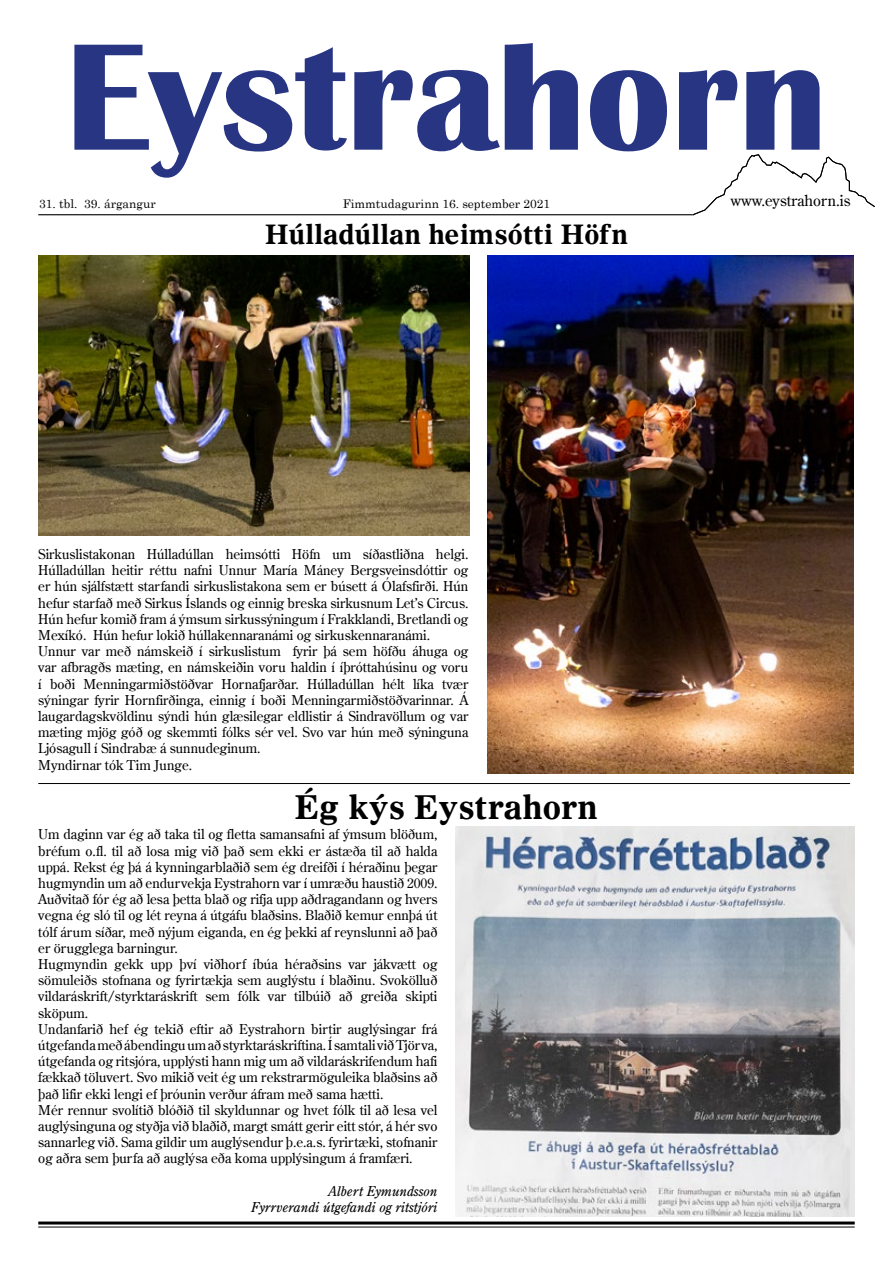
<style>
.page{position:relative;width:893px;height:1263px;background:#fff}
.page>*{position:absolute;margin:0;border:0;box-sizing:border-box;transform-origin:0 0}
.t1{font:700 157.5px "Britannic";color:#283583}
.t2{font:700 33px "Olympian";color:#000}
.t3{font:700 27px "Olympian";color:#000}
.t4{font:15px "Century Old Style";color:#000}
.t5{font:13.5px/16.2px "Century Old Style";color:#000}
.t6{font:italic 13.5px/16.2px "Century Old Style";color:#000;text-align:right}
.t7{font:12px "Century";color:#000}
</style>
<div class="page">
<hr style="left:38px;top:214px;width:692px;height:1px;background:#000">
<div style="left:688px;top:174px;width:162px;height:60px;border:3px solid #fff;border-radius:50%"></div>
<svg style="left:692px;top:154px;width:183px;height:62px"></svg>
<hr style="left:38px;top:1221px;width:817px;height:3px;background:#000">
<hr style="left:38px;top:1226px;width:817px;height:1px;background:#000">
<img style="left:455px;top:826px;width:400px;height:390px">
<img style="left:488px;top:255px;width:365px;height:519px">
<img style="left:38px;top:255px;width:431px;height:280px">
<hr style="left:38px;top:783px;width:812px;height:1px;background:#000">
<h1 class="t1" style="left:65px;top:9px;width:763px">Eystrahorn</h1>
<p class="t7" style="left:39px;top:193px;width:118px">31. tbl. 39. árgangur</p>
<h3 class="t3" style="left:265px;top:218px;width:364px">Húlladúllan heimsótti Höfn</h3>
<p class="t7" style="left:343px;top:193px;width:209px">Fimmtudagurinn 16. september 2021</p>
<p class="t4" style="left:730px;top:191px;width:122px">www.eystrahorn.is</p>
<p class="t5" style="left:38px;top:546px;width:432px">Sirkuslistakonan Húlladúllan heimsótti Höfn um síðastliðna helgi.<br>Húlladúllan heitir réttu nafni Unnur María Máney Bergsveinsdóttir og er hún sjálfstætt starfandi sirkuslistakona sem er búsett á Ólafsfirði. Hún hefur starfað með Sirkus Íslands og einnig breska sirkusnum Let’s Circus.<br>Hún hefur komið fram á ýmsum sirkussýningum í Frakklandi, Bretlandi og Mexíkó. Hún hefur lokið húllakennaranámi og sirkuskennaranámi.<br>Unnur var með námskeið í sirkuslistum fyrir þá sem höfðu áhuga og var afbragðs mæting, en námskeiðin voru haldin í íþróttahúsinu og voru í boði Menningarmiðstöðvar Hornafjarðar. Húlladúllan hélt líka tvær sýningar fyrir Hornfirðinga, einnig í boði Menningarmiðstöðvarinnar. Á laugardagskvöldinu sýndi hún glæsilegar eldlistir á Sindravöllum og var mæting mjög góð og skemmti fólks sér vel. Svo var hún með sýninguna Ljósagull í Sindrabæ á sunnudeginum.<br>Myndirnar tók Tim Junge.</p>
<h2 class="t2" style="left:295px;top:786px;width:304px">Ég kýs Eystrahorn</h2>
<p class="t5" style="left:38px;top:826px;width:401px">Um daginn var ég að taka til og fletta samansafni af ýmsum blöðum, bréfum o.fl. til að losa mig við það sem ekki er ástæða til að halda uppá. Rekst ég þá á kynningarblaðið sem ég dreifði í héraðinu þegar hugmyndin um að endurvekja Eystrahorn var í umræðu haustið 2009.<br>Auðvitað fór ég að lesa þetta blað og rifja upp aðdragandann og hvers vegna ég sló til og lét reyna á útgáfu blaðsins. Blaðið kemur ennþá út tólf árum síðar, með nýjum eiganda, en ég þekki af reynslunni að það er örugglega barningur.<br>Hugmyndin gekk upp því viðhorf íbúa héraðsins var jákvætt og sömuleiðs stofnana og fyrirtækja sem auglýstu í blaðinu. Svokölluð vildaráskrift/styrktaráskrift sem fólk var tilbúið að greiða skipti sköpum.<br>Undanfarið hef ég tekið eftir að Eystrahorn birtir auglýsingar frá útgefanda með ábendingu um að styrktaráskriftina. Í samtali við Tjörva, útgefanda og ritsjóra, upplýsti hann mig um að vildaráskrifendum hafi fækkað töluvert. Svo mikið veit ég um rekstrarmöguleika blaðsins að það lifir ekki lengi ef þróunin verður áfram með sama hætti.<br>Mér rennur svolítið blóðið til skyldunnar og hvet fólk til að lesa vel auglýsinguna og styðja við blaðið, margt smátt gerir eitt stór, á hér svo sannarleg við. Sama gildir um auglýsendur þ.e.a.s. fyrirtæki, stofnanir og aðra sem þurfa að auglýsa eða koma upplýsingum á framfæri.</p>
<p class="t6" style="left:251px;top:1183px;width:188px">Albert Eymundsson<br>Fyrrverandi útgefandi og ritstjóri</p>
</div>
